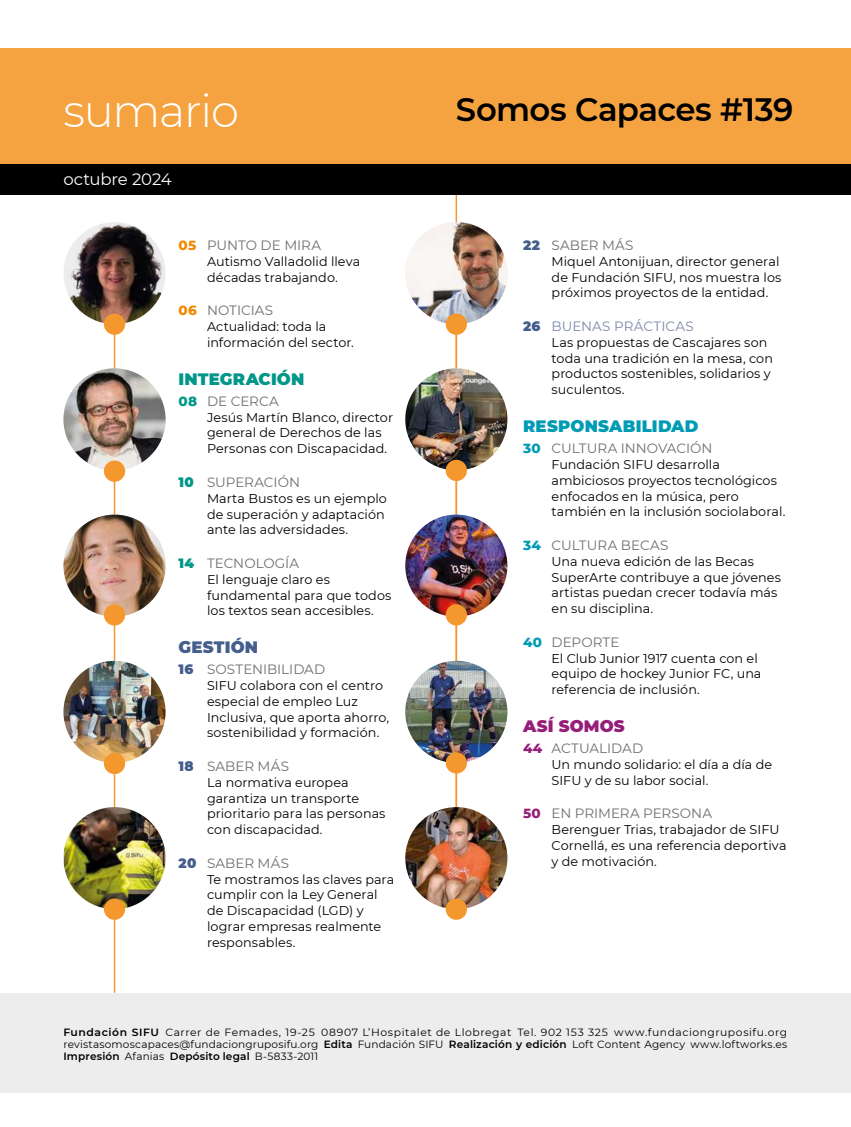
<style>
.page{position:relative;width:851px;height:1127px;background:#fff}
.page>*{position:absolute;margin:0;border:0;box-sizing:border-box;transform-origin:0 0}
.t1{font:300 45px "Montserrat";letter-spacing:-.03em;color:#fff}
.t2{font:600 32.25px "Montserrat";letter-spacing:-.02em;color:#000}
.t3{font:900 16.5px "Montserrat";letter-spacing:.015em;color:#009bb4}
.t4{font:900 16.5px "Montserrat";letter-spacing:.01em;color:#009789}
.t5{font:16.5px "Montserrat";letter-spacing:-.01em;color:#fff}
.t6{font:900 16.5px "Montserrat";letter-spacing:.01em;color:#961e79}
.t7{font:900 16.5px "Montserrat";letter-spacing:.01em;color:#465e8c}
.t8{font:13.5px "Montserrat";letter-spacing:.005em;color:#706f6f}
.t9{font:13.5px "Montserrat";letter-spacing:.005em;color:#7f88ab}
.t10{font:12.75px/15.8px "Montserrat";letter-spacing:.005em;color:#000}
.t11{font:10.5px/12px "Montserrat";letter-spacing:.015em;color:#000;text-align:justify}
.s1{font-weight:800;color:#f18a00}
.s2{font-weight:800;color:#009789}
.s3{font-weight:900;color:#009789}
.s4{font-weight:900;color:#465e8c}
.s5{font-weight:800;color:#009bb4}
.s6{font-weight:800;color:#961e79}
.s7{font-weight:600}
</style>
<div class="page">
<hr style="left:455px;top:182px;width:2px;height:703px;background:#f4982d">
<hr style="left:114px;top:253px;width:1px;height:740px;background:#f4982d">
<div style="left:0;top:48px;width:850px;height:134px;background:#f5a340"></div>
<img style="left:63px;top:222px;width:102px;height:102px;border-radius:51px">
<img style="left:405px;top:222px;width:102px;height:102px;border-radius:51px">
<img style="left:63px;top:368px;width:102px;height:102px;border-radius:51px">
<img style="left:405px;top:368px;width:102px;height:102px;border-radius:51px">
<img style="left:63px;top:515px;width:102px;height:102px;border-radius:51px">
<img style="left:405px;top:515px;width:102px;height:102px;border-radius:51px">
<img style="left:63px;top:661px;width:102px;height:102px;border-radius:51px">
<img style="left:405px;top:661px;width:102px;height:102px;border-radius:51px">
<img style="left:64px;top:807px;width:101px;height:102px">
<img style="left:405px;top:807px;width:102px;height:102px;border-radius:51px">
<div style="left:0;top:993px;width:850px;height:100px;background:#ededed"></div>
<div style="left:104px;top:313px;width:21px;height:22px;background:#f4982d;border-radius:50%"></div>
<div style="left:445px;top:313px;width:22px;height:22px;background:#f4982d;border-radius:50%"></div>
<div style="left:445px;top:460px;width:22px;height:21px;background:#f4982d;border-radius:50%"></div>
<div style="left:445px;top:604px;width:22px;height:21px;background:#f4982d;border-radius:50%"></div>
<div style="left:445px;top:898px;width:22px;height:22px;background:#f4982d;border-radius:50%"></div>
<div style="left:104px;top:460px;width:21px;height:22px;background:#f4982d;border-radius:50%"></div>
<div style="left:104px;top:604px;width:21px;height:21px;background:#f4982d;border-radius:50%"></div>
<div style="left:104px;top:753px;width:21px;height:21px;background:#f4982d;border-radius:50%"></div>
<div style="left:104px;top:898px;width:21px;height:22px;background:#f4982d;border-radius:50%"></div>
<div style="left:0;top:164px;width:850px;height:31px;background:#000"></div>
<div style="left:445px;top:752px;width:22px;height:21px;background:#f4982d;border-radius:50%"></div>
<h1 class="t1" style="left:63px;top:81px;width:177px">sumario</h1>
<p class="t5" style="left:63px;top:168px;width:110px">octubre 2024</p>
<p class="t8" style="left:178px;top:236px;width:144px"><span class="s1">05</span> PUNTO DE MIRA</p>
<p class="t10" style="left:207px;top:253px;width:155px">Autismo Valladolid lleva décadas trabajando.</p>
<p class="t8" style="left:178px;top:301px;width:96px"><span class="s1">06</span> NOTICIAS</p>
<p class="t10" style="left:207px;top:318px;width:148px">Actualidad: toda la información del sector.</p>
<p class="t4" style="left:178px;top:367px;width:127px">INTEGRACIÓN</p>
<p class="t8" style="left:178px;top:392px;width:102px"><span class="s2">08</span> DE CERCA</p>
<p class="t10" style="left:207px;top:409px;width:187px">Jesús Martín Blanco, director general de Derechos de las<br>Personas con Discapacidad.</p>
<p class="t8" style="left:178px;top:473px;width:123px"><span class="s3">10</span> SUPERACIÓN</p>
<p class="t10" style="left:207px;top:490px;width:181px">Marta Bustos es un ejemplo de superación y adaptación ante las adversidades.</p>
<p class="t8" style="left:178px;top:554px;width:122px"><span class="s3">14</span> TECNOLOGÍA</p>
<p class="t10" style="left:207px;top:571px;width:186px">El lenguaje claro es fundamental para que todos los textos sean accesibles.</p>
<p class="t7" style="left:178px;top:635px;width:81px">GESTIÓN</p>
<p class="t8" style="left:178px;top:660px;width:148px"><span class="s4">16</span> SOSTENIBILIDAD</p>
<p class="t10" style="left:207px;top:677px;width:183px">SIFU colabora con el centro especial de empleo Luz<br>Inclusiva, que aporta ahorro, sostenibilidad y formación.</p>
<p class="t8" style="left:178px;top:757px;width:112px"><span class="s4">18</span> SABER MÁS</p>
<p class="t10" style="left:207px;top:774px;width:180px">La normativa europea garantiza un transporte prioritario para las personas con discapacidad.</p>
<p class="t8" style="left:178px;top:854px;width:112px"><span class="s4">20</span> SABER MÁS</p>
<p class="t10" style="left:207px;top:871px;width:189px">Te mostramos las claves para cumplir con la Ley General de Discapacidad (LGD) y lograr empresas realmente responsables.</p>
<h2 class="t2" style="left:456px;top:87px;width:339px">Somos Capaces #139</h2>
<p class="t8" style="left:523px;top:236px;width:112px"><span class="s4">22</span> SABER MÁS</p>
<p class="t10" style="left:551px;top:253px;width:231px">Miquel Antonijuan, director general de Fundación SIFU, nos muestra los próximos proyectos de la entidad.</p>
<p class="t9" style="left:523px;top:317px;width:172px"><span class="s4">26</span> BUENAS PRÁCTICAS</p>
<p class="t10" style="left:551px;top:334px;width:223px">Las propuestas de Cascajares son toda una tradición en la mesa, con productos sostenibles, solidarios y suculentos.</p>
<p class="t3" style="left:523px;top:414px;width:177px">RESPONSABILIDAD</p>
<p class="t8" style="left:523px;top:439px;width:191px"><span class="s5">30</span> CULTURA INNOVACIÓN</p>
<p class="t10" style="left:551px;top:456px;width:235px">Fundación SIFU desarrolla ambiciosos proyectos tecnológicos enfocados en la música, pero también en la inclusión sociolaboral.</p>
<p class="t8" style="left:523px;top:536px;width:147px"><span class="s5">34</span> CULTURA BECAS</p>
<p class="t10" style="left:551px;top:553px;width:231px">Una nueva edición de las Becas<br>SuperArte contribuye a que jóvenes artistas puedan crecer todavía más en su disciplina.</p>
<p class="t8" style="left:523px;top:633px;width:98px"><span class="s5">40</span> DEPORTE</p>
<p class="t10" style="left:551px;top:650px;width:211px">El Club Junior 1917 cuenta con el equipo de hockey Junior FC, una referencia de inclusión.</p>
<p class="t6" style="left:523px;top:714px;width:103px">ASÍ SOMOS</p>
<p class="t8" style="left:523px;top:739px;width:122px"><span class="s6">44</span> ACTUALIDAD</p>
<p class="t10" style="left:551px;top:756px;width:222px">Un mundo solidario: el día a día de<br>SIFU y de su labor social.</p>
<p class="t8" style="left:523px;top:804px;width:190px"><span class="s6">50</span> EN PRIMERA PERSONA</p>
<p class="t10" style="left:551px;top:821px;width:236px">Berenguer Trias, trabajador de SIFU<br>Cornellá, es una referencia deportiva y de motivación.</p>
<p class="t11" style="left:63px;top:1026px;width:725px"><span class="s7">Fundación SIFU</span> Carrer de Femades, 19-25 08907 L’Hospitalet de Llobregat Tel. 902 153 325 www.fundaciongruposifu.org revistasomoscapaces@fundaciongruposifu.org <span class="s7">Edita</span> Fundación SIFU <span class="s7">Realización y edición</span> Loft Content Agency www.loftworks.es <span class="s7">Impresión</span> Afanias <span class="s7">Depósito legal</span> B-5833-2011</p>
</div>
